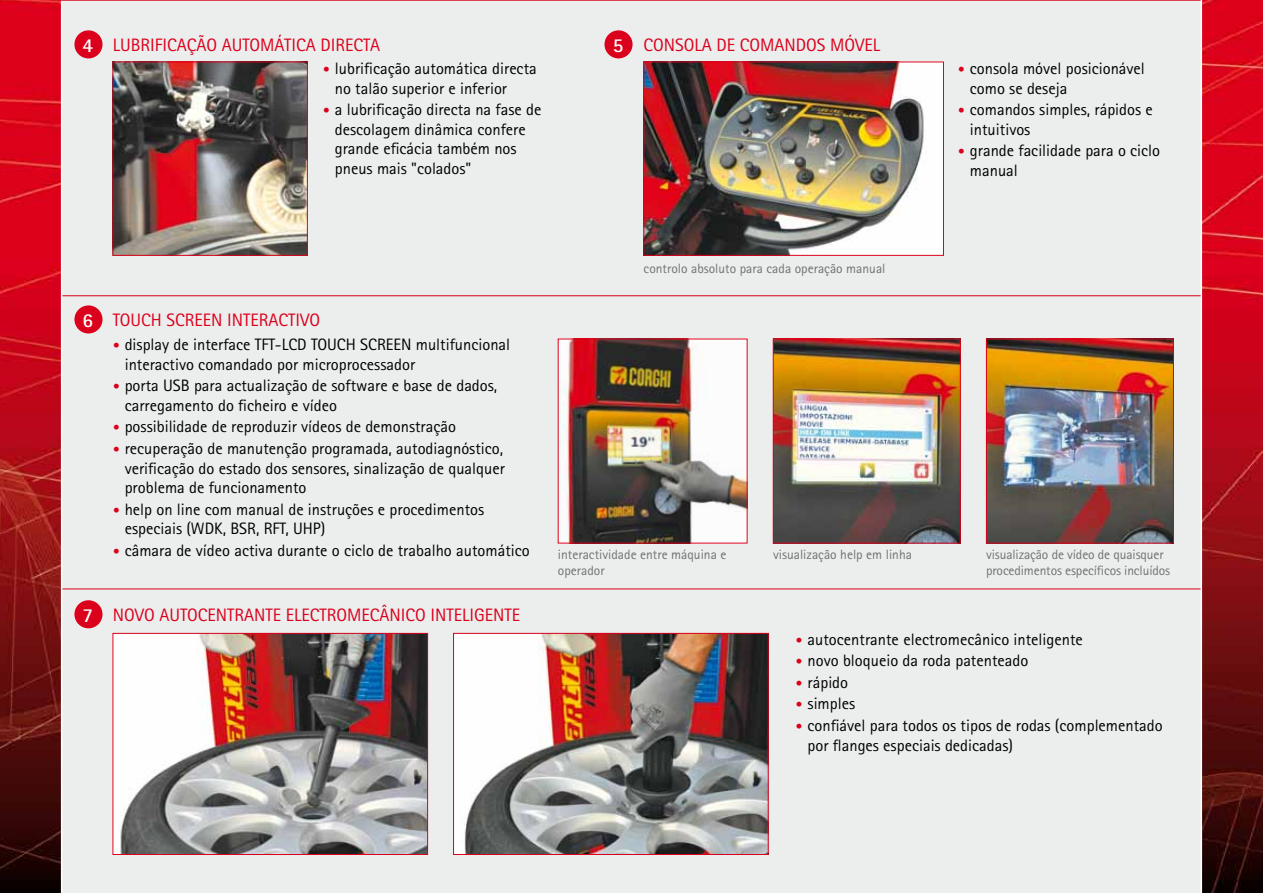
<style>
.page{position:relative;width:1263px;height:893px;background:#fff}
.page>*{position:absolute;margin:0;border:0;box-sizing:border-box;transform-origin:0 0}
.t1{font:700 19.8px "Rotis Sans Serif Std";color:#fff}
.t2{font:18px "Rotis Sans Serif Std";color:#db001b}
.t3{font:16.5px/19.5px "Rotis Sans Serif Std";color:#000}
.t4{font:13.5px/16.2px "Rotis Sans Serif Std";color:#707172}
.s1{font-weight:700;font-size:19.8px;color:#fff}
.s2{font-weight:700;font-size:13.5px;color:#db001b}
</style>
<div class="page">
<img style="left:0;top:0;width:1263px;height:893px">
<div style="left:61px;top:0;width:1141px;height:893px;background:#eceded"></div>
<img style="left:115px;top:635px;width:311px;height:218px">
<div style="left:113px;top:633px;width:315px;height:222px;border:1px solid #db001b"></div>
<img style="left:455px;top:635px;width:311px;height:218px">
<div style="left:453px;top:633px;width:315px;height:222px;border:1px solid #db001b"></div>
<img style="left:560px;top:341px;width:185px;height:200px">
<img style="left:775px;top:341px;width:183px;height:200px">
<div style="left:773px;top:339px;width:187px;height:204px;border:1px solid #db001b"></div>
<img style="left:988px;top:341px;width:184px;height:200px">
<div style="left:986px;top:339px;width:188px;height:204px;border:1px solid #db001b"></div>
<img style="left:646px;top:64px;width:296px;height:190px">
<div style="left:644px;top:62px;width:300px;height:194px;border:1px solid #db001b"></div>
<img style="left:115px;top:64px;width:191px;height:190px">
<div style="left:113px;top:62px;width:195px;height:194px;border:1px solid #db001b"></div>
<div style="left:74px;top:305px;width:28px;height:28px;background:#db001b;border-radius:50%"></div>
<div style="left:74px;top:600px;width:28px;height:28px;background:#db001b;border-radius:50%"></div>
<div style="left:604px;top:30px;width:28px;height:28px;background:#db001b;border-radius:50%"></div>
<div style="left:74px;top:30px;width:28px;height:28px;background:#db001b;border-radius:50%"></div>
<hr style="left:61px;top:0;width:1139px;height:1px;background:#db001b">
<hr style="left:62px;top:295px;width:1138px;height:1px;background:#db001b">
<hr style="left:62px;top:589px;width:1138px;height:1px;background:#db001b">
<p class="t2" style="left:83px;top:34px;width:67px"><span class="s1">4</span> Lubrificação</p>
<p class="t2" style="left:222px;top:34px;width:12px">autom</p>
<p class="t2" style="left:274px;top:34px;width:19px">ática</p>
<p class="t2" style="left:320px;top:34px;width:10px">directa</p>
<p class="t2" style="left:613px;top:34px;width:52px"><span class="s1">5</span> Consola</p>
<p class="t2" style="left:717px;top:34px;width:35px">de comandos</p>
<p class="t2" style="left:830px;top:34px;width:11px">móvel</p>
<p class="t3" style="left:335px;top:59px;width:203px;text-indent:-12px"><span class="s2">•</span> lubrificação automática directa no talão superior e inferior</p>
<p class="t3" style="left:335px;top:100px;width:208px;text-indent:-12px"><span class="s2">•</span> a lubrificação directa na fase de descolagem dinâmica confere grande eficácia também nos pneus mais "colados"</p>
<p class="t1" style="left:83px;top:308px;width:12px">6</p>
<p class="t2" style="left:113px;top:309px;width:18px">Touch</p>
<p class="t2" style="left:166px;top:309px;width:10px">screen</p>
<p class="t2" style="left:227px;top:309px;width:10px">interactivo</p>
<p class="t4" style="left:644px;top:260px;width:243px">controlo absoluto para cada operação manual</p>
<p class="t3" style="left:970px;top:59px;width:177px;text-indent:-12px"><span class="s2">•</span> consola móvel posicionável como se deseja</p>
<p class="t3" style="left:970px;top:100px;width:184px;text-indent:-12px"><span class="s2">•</span> comandos simples, rápidos e intuitivos</p>
<p class="t3" style="left:970px;top:141px;width:192px;text-indent:-12px"><span class="s2">•</span> grande facilidade para o ciclo manual</p>
<p class="t1" style="left:83px;top:603px;width:12px">7</p>
<p class="t3" style="left:125px;top:335px;width:387px;text-indent:-12px"><span class="s2">•</span> display de interface TFT-LCD TOUCH SCREEN multifuncional interactivo comandado por microprocessador</p>
<p class="t3" style="left:125px;top:376px;width:374px;text-indent:-12px"><span class="s2">•</span> porta USB para actualização de software e base de dados, carregamento do ficheiro e vídeo</p>
<p class="t3" style="left:113px;top:417px;width:345px"><span class="s2">•</span> possibilidade de reproduzir vídeos de demonstração</p>
<p class="t3" style="left:125px;top:439px;width:382px;text-align:justify;text-indent:-12px"><span class="s2">•</span> recuperação de manutenção programada, autodiagnóstico, verificação do estado dos sensores, sinalização de qualquer problema de funcionamento</p>
<p class="t3" style="left:125px;top:499px;width:361px;text-indent:-12px"><span class="s2">•</span> help on line com manual de instruções e procedimentos especiais (WDK, BSR, RFT, UHP)</p>
<p class="t3" style="left:113px;top:540px;width:419px"><span class="s2">•</span> câmara de vídeo activa durante o ciclo de trabalho automático</p>
<p class="t2" style="left:113px;top:604px;width:22px">Novo</p>
<p class="t2" style="left:159px;top:604px;width:11px">autocentrante</p>
<p class="t2" style="left:286px;top:604px;width:11px">electromecânico</p>
<p class="t2" style="left:430px;top:604px;width:9px">inteligente</p>
<p class="t4" style="left:558px;top:546px;width:170px">interactividade entre máquina e operador</p>
<p class="t4" style="left:773px;top:546px;width:140px">visualização help em linha</p>
<p class="t4" style="left:986px;top:546px;width:185px">visualização de vídeo de quaisquer procedimentos específicos incluídos</p>
<p class="t3" style="left:795px;top:629px;width:289px"><span class="s2">•</span> autocentrante electromecânico inteligente</p>
<p class="t3" style="left:795px;top:651px;width:234px"><span class="s2">•</span> novo bloqueio da roda patenteado</p>
<p class="t3" style="left:795px;top:672px;width:54px"><span class="s2">•</span> rápido</p>
<p class="t3" style="left:795px;top:694px;width:61px"><span class="s2">•</span> simples</p>
<p class="t3" style="left:807px;top:716px;width:357px;text-indent:-12px"><span class="s2">•</span> confiável para todos os tipos de rodas (complementado por flanges especiais dedicadas)</p>
</div>
